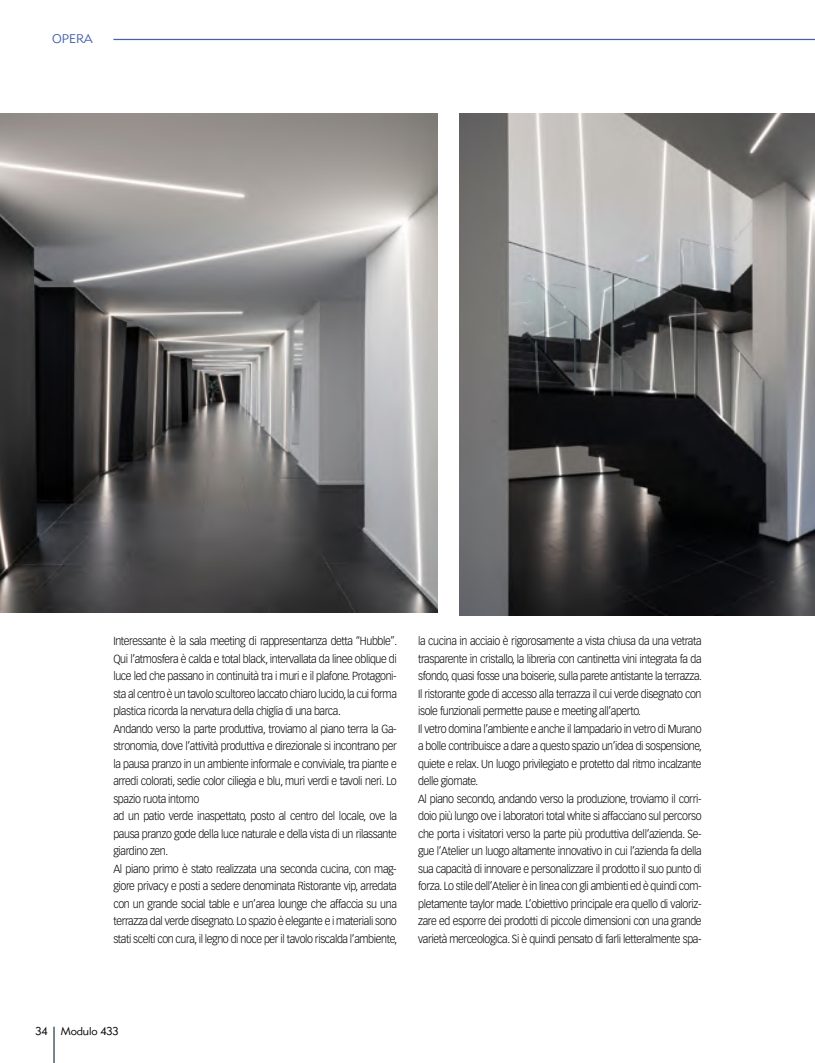
<style>
.page{position:relative;width:815px;height:1063px;background:#fff}
.page>*{position:absolute;margin:0;border:0;box-sizing:border-box;transform-origin:0 0}
.t1{font:12.5px "Metro Lite Two";color:#4762ab}
.t2{font:300 11.5px/17.5px "Vectora LT Std";letter-spacing:-.035em;color:#000;scale:.92 1}
.t3{font:11.25px "Metro Lite Two";letter-spacing:-.015em;color:#000}
</style>
<div class="page">
<hr style="left:53px;top:1027px;width:2px;height:36px;background:#717e86">
<img style="left:0;top:113px;width:438px;height:500px">
<hr style="left:113px;top:39px;width:702px;height:1px;background:#4762ab">
<img style="left:459px;top:113px;width:356px;height:502px">
<p class="t1" style="left:52px;top:31px;width:42px">OPERA</p>
<p class="t2" style="left:113px;top:633px;width:310px">Interessante è la sala meeting di rappresentanza detta “Hubble”.<br>Qui l’atmosfera è calda e total black, intervallata da linee oblique di luce led che passano in continuità tra i muri e il plafone. Protagoni&shy;sta al centro è un tavolo scultoreo laccato chiaro lucido, la cui forma plastica ricorda la nervatura della chiglia di una barca.<br>Andando verso la parte produttiva, troviamo al piano terra la Ga&shy;stronomia, dove l’attività produttiva e direzionale si incontrano per la pausa pranzo in un ambiente informale e conviviale, tra piante e arredi colorati, sedie color ciliegia e blu, muri verdi e tavoli neri. Lo spazio ruota intorno<br>ad un patio verde inaspettato, posto al centro del locale, ove la pausa pranzo gode della luce naturale e della vista di un rilassante giardino zen.<br>Al piano primo è stato realizzata una seconda cucina, con mag&shy;giore privacy e posti a sedere denominata Ristorante vip, arredata con un grande social table e un’area lounge che affaccia su una terrazza dal verde disegnato. Lo spazio è elegante e i materiali sono stati scelti con cura, il legno di noce per il tavolo riscalda l’ambiente,</p>
<p class="t2" style="left:418px;top:633px;width:310px">la cucina in acciaio è rigorosamente a vista chiusa da una vetrata trasparente in cristallo, la libreria con cantinetta vini integrata fa da sfondo, quasi fosse una boiserie, sulla parete antistante la terrazza.<br>Il ristorante gode di accesso alla terrazza il cui verde disegnato con isole funzionali permette pause e meeting all’aperto.<br>Il vetro domina l’ambiente e anche il lampadario in vetro di Murano a bolle contribuisce a dare a questo spazio un’idea di sospensione, quiete e relax. Un luogo privilegiato e protetto dal ritmo incalzante delle giornate.<br>Al piano secondo, andando verso la produzione, troviamo il corri&shy;doio più lungo ove i laboratori total white si affacciano sul percorso che porta i visitatori verso la parte più produttiva dell’azienda. Se&shy;gue l’Atelier un luogo altamente innovativo in cui l’azienda fa della sua capacità di innovare e personalizzare il prodotto il suo punto di forza. Lo stile dell’Atelier è in linea con gli ambienti ed è quindi com&shy;pletamente taylor made. L’obiettivo principale era quello di valoriz&shy;zare ed esporre dei prodotti di piccole dimensioni con una grande varietà merceologica. Si è quindi pensato di farli letteralmente spa-</p>
<p class="t3" style="left:35px;top:1025px;width:85px">34 Modulo 433</p>
</div>
